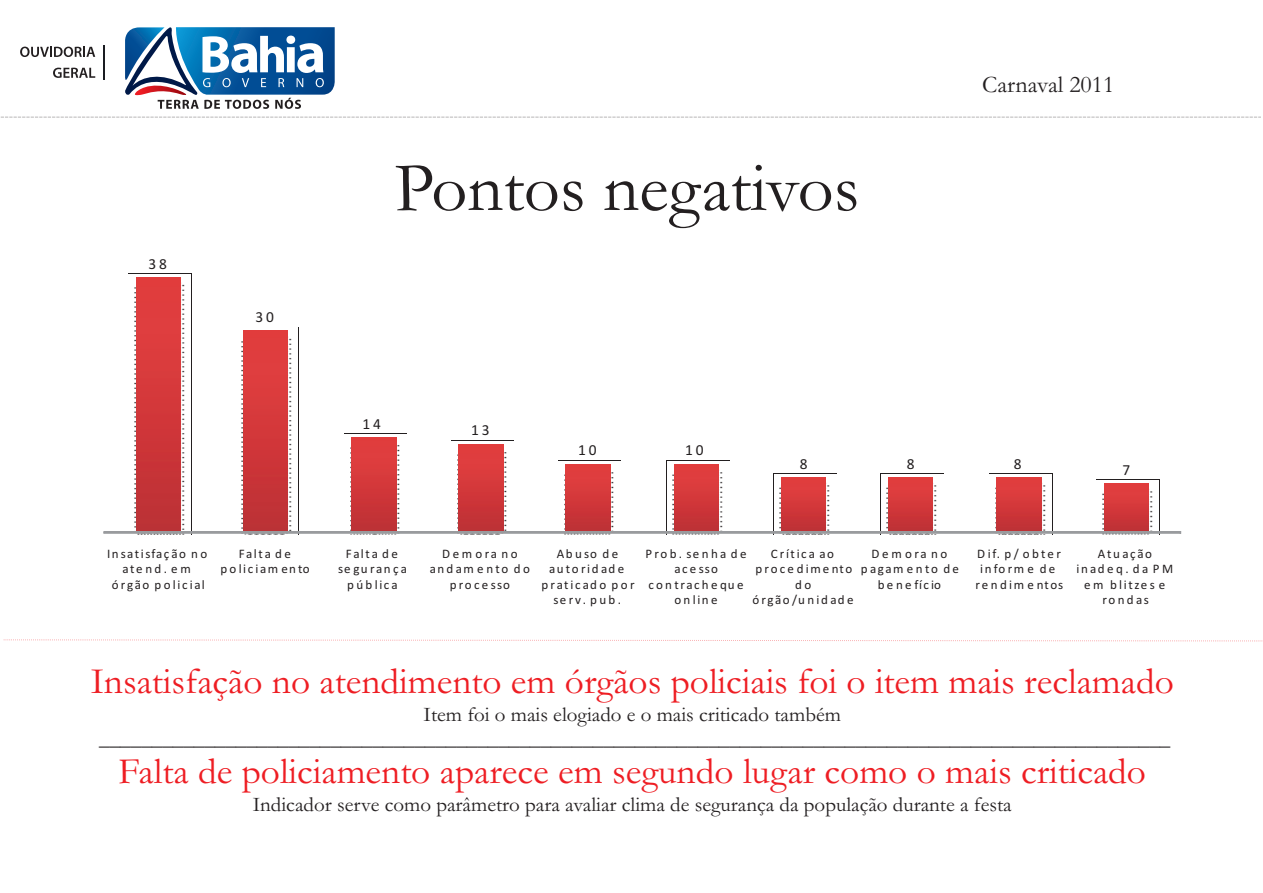
<style>
.page{position:relative;width:1263px;height:893px;background:#fff}
.page>*{position:absolute;margin:0;border:0;box-sizing:border-box;transform-origin:0 0}
.t1{font:70.5px "Garamond";color:#231f20}
.t2{font:37.5px "Garamond";color:#ee1d23}
.t3{font:24px "Garamond";color:#231f20}
.t4{font:21px/23.5px "Garamond";color:#231f20;text-align:center}
.t5{font:15.45px "Calibri";letter-spacing:.19em;color:#231f20}
.t6{font:13.05px/15.5px "Calibri";letter-spacing:.165em;color:#231f20;text-align:center}
.t7{font:13.05px/15.5px "Calibri";letter-spacing:.12em;color:#231f20;text-align:center}
.t8{font:13.05px/15.5px "Calibri";letter-spacing:.14em;color:#231f20;text-align:center}
.t9{font:13.05px/15.5px "Calibri";letter-spacing:.135em;color:#231f20;text-align:center}
</style>
<div class="page">
<svg style="left:3px;top:639px;width:1260px;height:2px"></svg>
<svg style="left:0;top:117px;width:1261px;height:1px"></svg>
<svg style="left:241px;top:330px;width:51px;height:201px"></svg>
<svg style="left:350px;top:437px;width:50px;height:94px"></svg>
<svg style="left:457px;top:444px;width:50px;height:87px"></svg>
<svg style="left:564px;top:464px;width:50px;height:67px"></svg>
<svg style="left:995px;top:477px;width:51px;height:54px"></svg>
<img style="left:136px;top:277px;width:45px;height:254px">
<img style="left:243px;top:331px;width:45px;height:200px">
<img style="left:352px;top:437px;width:44px;height:94px">
<img style="left:459px;top:444px;width:44px;height:87px">
<img style="left:566px;top:464px;width:44px;height:67px">
<img style="left:674px;top:464px;width:45px;height:67px">
<img style="left:781px;top:477px;width:45px;height:54px">
<img style="left:888px;top:477px;width:45px;height:54px">
<img style="left:997px;top:477px;width:44px;height:54px">
<img style="left:1104px;top:483px;width:44px;height:48px">
<svg style="left:103px;top:531px;width:1078px;height:3px;background:#9d9fa2"></svg>
<svg style="left:20px;top:47px;width:75px;height:10px"></svg>
<svg style="left:53px;top:68px;width:42px;height:10px"></svg>
<hr style="left:104px;top:45px;width:1px;height:35px;background:#1a1c21">
<svg style="left:125px;top:27px;width:210px;height:82px"></svg>
<p class="t5" style="left:148px;top:258px;width:20px">38</p>
<p class="t5" style="left:255px;top:311px;width:20px">30</p>
<h1 class="t1" style="left:394px;top:164px;width:466px">Pontos negativos</h1>
<p class="t3" style="left:982px;top:76px;width:134px">Carnaval 2011</p>
<p class="t5" style="left:362px;top:417px;width:20px">14</p>
<p class="t5" style="left:471px;top:423px;width:20px">13</p>
<p class="t5" style="left:578px;top:443px;width:20px">10</p>
<p class="t5" style="left:685px;top:443px;width:20px">10</p>
<p class="t5" style="left:800px;top:458px;width:9px">8</p>
<p class="t5" style="left:907px;top:458px;width:9px">8</p>
<p class="t5" style="left:1014px;top:458px;width:9px">8</p>
<p class="t5" style="left:1122px;top:463px;width:9px">7</p>
<p class="t7" style="left:107px;top:547px;width:102px">Insatisfação no atend. em órgão policial</p>
<p class="t7" style="left:220px;top:547px;width:91px">Falta de policiam ento</p>
<p class="t9" style="left:338px;top:547px;width:70px">Falta de segurança pública</p>
<p class="t6" style="left:430px;top:547px;width:102px">Demora no andamento do processo</p>
<p class="t6" style="left:541px;top:547px;width:95px">Abuso de autoridade praticado por serv. pub.</p>
<p class="t6" style="left:645px;top:547px;width:103px">Prob. senha de acesso contracheque online</p>
<p class="t8" style="left:752px;top:547px;width:103px">Crítica ao procedimento do órgão/unidade</p>
<p class="t6" style="left:861px;top:547px;width:100px">Demora no pagamento de benefício</p>
<p class="t6" style="left:975px;top:547px;width:89px">Dif. p/ obter informe de rendimentos</p>
<p class="t6" style="left:1076px;top:547px;width:98px">Atuação inadeq. da PM em blitzes e rondas</p>
<h2 class="t2" style="left:91px;top:669px;width:1085px">Insatisfação no atendimento em órgãos policiais foi o item mais reclamado</h2>
<p class="t4" style="left:99px;top:705px;width:1073px">Item foi o mais elogiado e o mais criticado também ______________________________________________________________________________________________________</p>
<h2 class="t2" style="left:118px;top:758px;width:1029px">Falta de policiamento aparece em segundo lugar como o mais criticado</h2>
<p class="t4" style="left:253px;top:795px;width:760px">Indicador serve como parâmetro para avaliar clima de segurança da população durante a festa</p>
</div>
